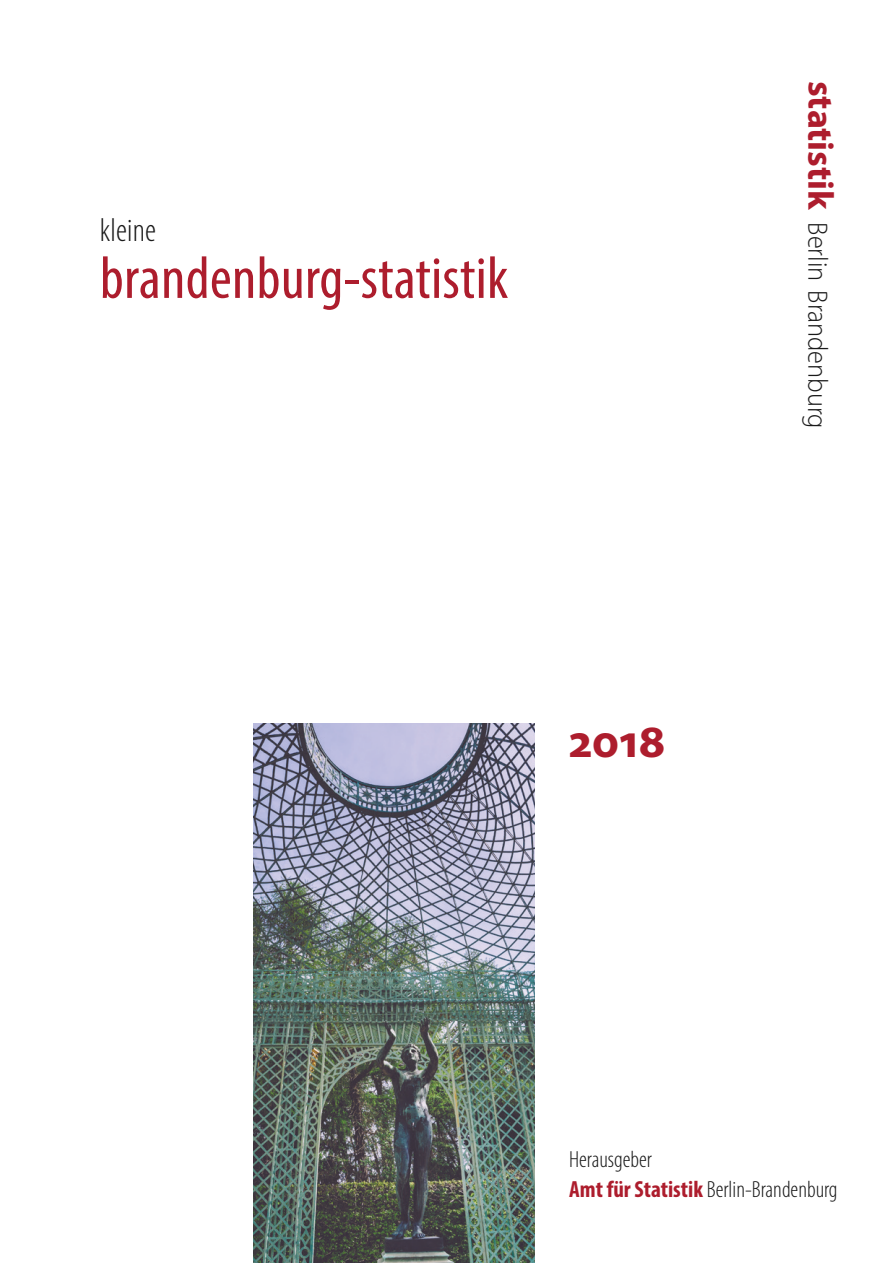
<style>
.page{position:relative;width:893px;height:1263px;background:#fff}
.page>*{position:absolute;margin:0;border:0;box-sizing:border-box;transform-origin:0 0}
.t1{font:condensed 60px "Myriad Pro";letter-spacing:.005em;color:#ad1d2d}
.t2{font:700 48px "Myriad Pro";color:#ad1d2d}
.t3{font:300 condensed 33px "Myriad Pro";letter-spacing:.005em;color:#1a1a1a}
.t4{font:300 27.9px "Myriad Pro";color:#1a1a1a;scale:.94 1}
.t5{font:300 condensed 23.4px/30px "Myriad Pro";color:#1a1a1a}
.s1{font-weight:700;font-size:36px;color:#ad1d2d}
.s2{font-weight:400;color:#fff}
.s3{font-weight:700;color:#ad1d2d}
</style>
<div class="page">
<img style="left:254px;top:723px;width:280px;height:540px">
<h3 class="t3" style="left:100px;top:217px;width:58px">kleine</h3>
<h1 class="t1" style="left:100px;top:255px;width:410px">brandenburg-statistik</h1>
<h2 class="t2" style="left:569px;top:712px;width:98px">2018</h2>
<p class="t4" style="left:828px;top:81px;width:371px;rotate:90deg"><span class="s1">statistik</span> Berlin Brandenburg</p>
<p class="t5" style="left:569px;top:1146px;width:270px">Herausgeber<span class="s2">:<br></span><span class="s3">Amt für Statistik</span> Berlin-Brandenburg</p>
</div>
